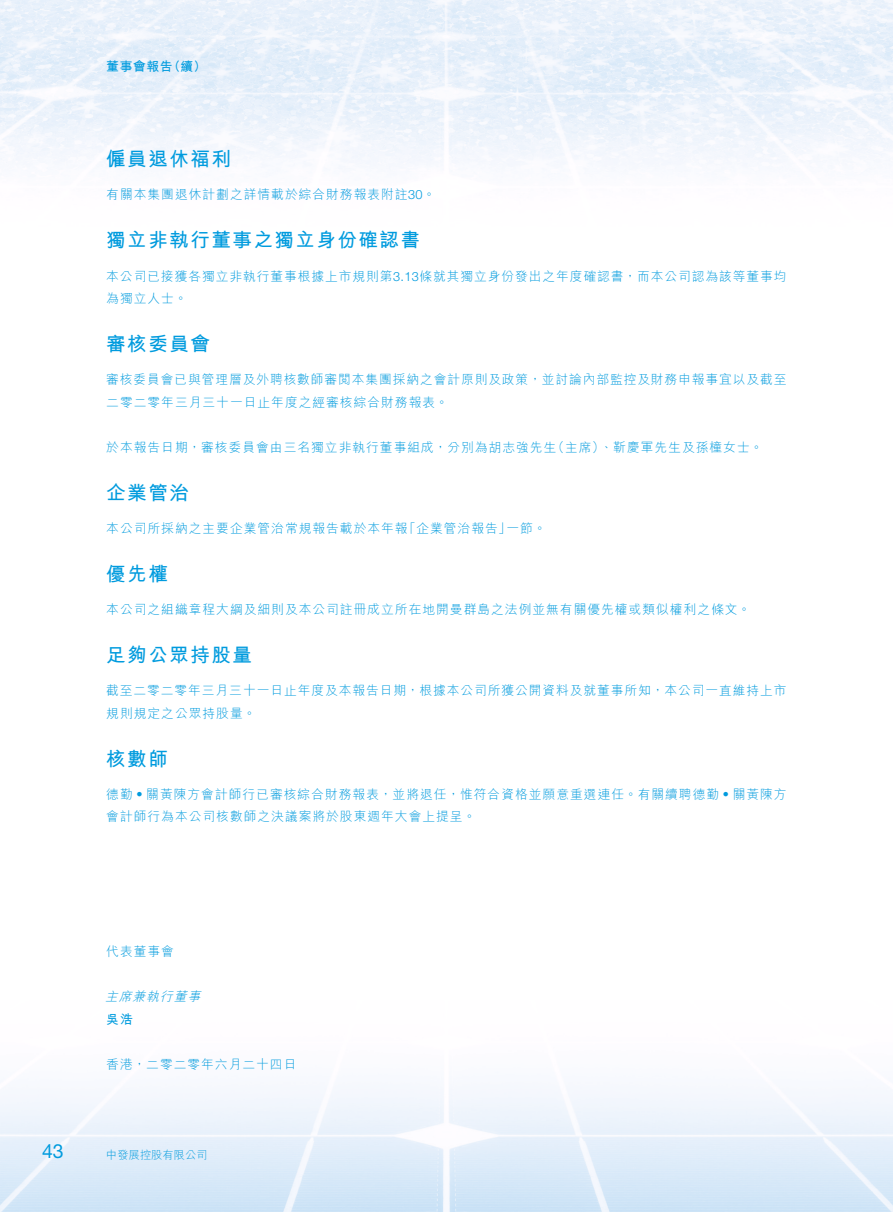
<style>
.page{position:relative;width:893px;height:1212px;background:#fff}
.page>*{position:absolute;margin:0;border:0;box-sizing:border-box;transform-origin:0 0}
._01_H1{font:700 19.5px "M Hei HK";letter-spacing:.08em;color:#009bde}
.t1{font:19.5px "Helvetica Neue LT Std";color:#009bde}
._00_txt{font:300 12.75px/22.5px "M Hei HK";letter-spacing:.08em;color:#009bde}
._00_txt-2{font:700 12.75px "M Hei HK";letter-spacing:.05em;color:#009bde}
._00_txt-3{font:italic 300 12.75px "M Hei HK";color:#009bde}
.t2{font:300 11.25px "M Hei HK";color:#009bde}
.s1{font-family:"Helvetica Neue LT Std"}
</style>
<div class="page">
<img style="left:0;top:0;width:893px;height:1212px">
<p class="_00_txt-2" style="left:106px;top:57px;width:68px">董事會報告</p>
<p class="_00_txt-2" style="left:168px;top:57px;width:40px">（續(</p>
<p class="_01_H1" style="left:106px;top:145px;width:126px">僱員退休福利</p>
<p class="_00_txt" style="left:106px;top:183px;width:331px">有關本集團退休計劃之詳情載於綜合財務報表附註<span class="s1">30</span>。</p>
<p class="_01_H1" style="left:106px;top:226px;width:315px">獨立非執行董事之獨立身份確認書</p>
<p class="_00_txt" style="left:106px;top:264px;width:682px">本公司已接獲各獨立非執行董事根據上市規則第<span class="s1">3.13</span>條就其獨立身份發出之年度確認書，而本公司認為該等董事均為獨立人士。</p>
<p class="_01_H1" style="left:106px;top:330px;width:105px">審核委員會</p>
<p class="_00_txt" style="left:106px;top:368px;width:682px">審核委員會已與管理層及外聘核數師審閱本集團採納之會計原則及政策，並討論內部監控及財務申報事宜以及截至二零二零年三月三十一日止年度之經審核綜合財務報表。</p>
<p class="_00_txt" style="left:552px;top:436px;width:212px">（主席）、靳慶軍先生及孫橦女士。</p>
<p class="_00_txt" style="left:106px;top:436px;width:452px">於本報告日期，審核委員會由三名獨立非執行董事組成，分別為胡志強先生</p>
<p class="_01_H1" style="left:106px;top:478px;width:84px">企業管治</p>
<p class="_00_txt" style="left:507px;top:517px;width:41px">一節。</p>
<p class="_00_txt" style="left:106px;top:517px;width:303px">本公司所採納之主要企業管治常規報告載於本年報</p>
<p class="_01_H1" style="left:106px;top:559px;width:63px">優先權</p>
<p class="_00_txt" style="left:106px;top:598px;width:646px">本公司之組織章程大綱及細則及本公司註冊成立所在地開曼群島之法例並無有關優先權或類似權利之條文。</p>
<p class="_01_H1" style="left:106px;top:641px;width:147px">足夠公眾持股量</p>
<p class="_00_txt" style="left:106px;top:679px;width:682px">截至二零二零年三月三十一日止年度及本報告日期，根據本公司所獲公開資料及就董事所知，本公司一直維持上市規則規定之公眾持股量。</p>
<p class="_01_H1" style="left:106px;top:744px;width:63px">核數師</p>
<p class="_00_txt" style="left:106px;top:783px;width:682px">德勤‧關黃陳方會計師行已審核綜合財務報表，並將退任，惟符合資格並願意重選連任。有關續聘德勤‧關黃陳方會計師行為本公司核數師之決議案將於股東週年大會上提呈。</p>
<p class="_00_txt" style="left:403px;top:517px;width:109px">「企業管治報告」</p>
<h1 class="t1" style="left:42px;top:1139px;width:23px">43</h1>
<p class="_00_txt" style="left:106px;top:940px;width:69px">代表董事會</p>
<p class="_00_txt-3" style="left:105px;top:990px;width:100px">主席兼執行董事</p>
<p class="_00_txt-2" style="left:106px;top:1010px;width:28px">吳浩</p>
<p class="_00_txt" style="left:106px;top:1053px;width:192px">香港，二零二零年六月二十四日</p>
<p class="t2" style="left:106px;top:1149px;width:103px">中發展控股有限公司</p>
</div>
